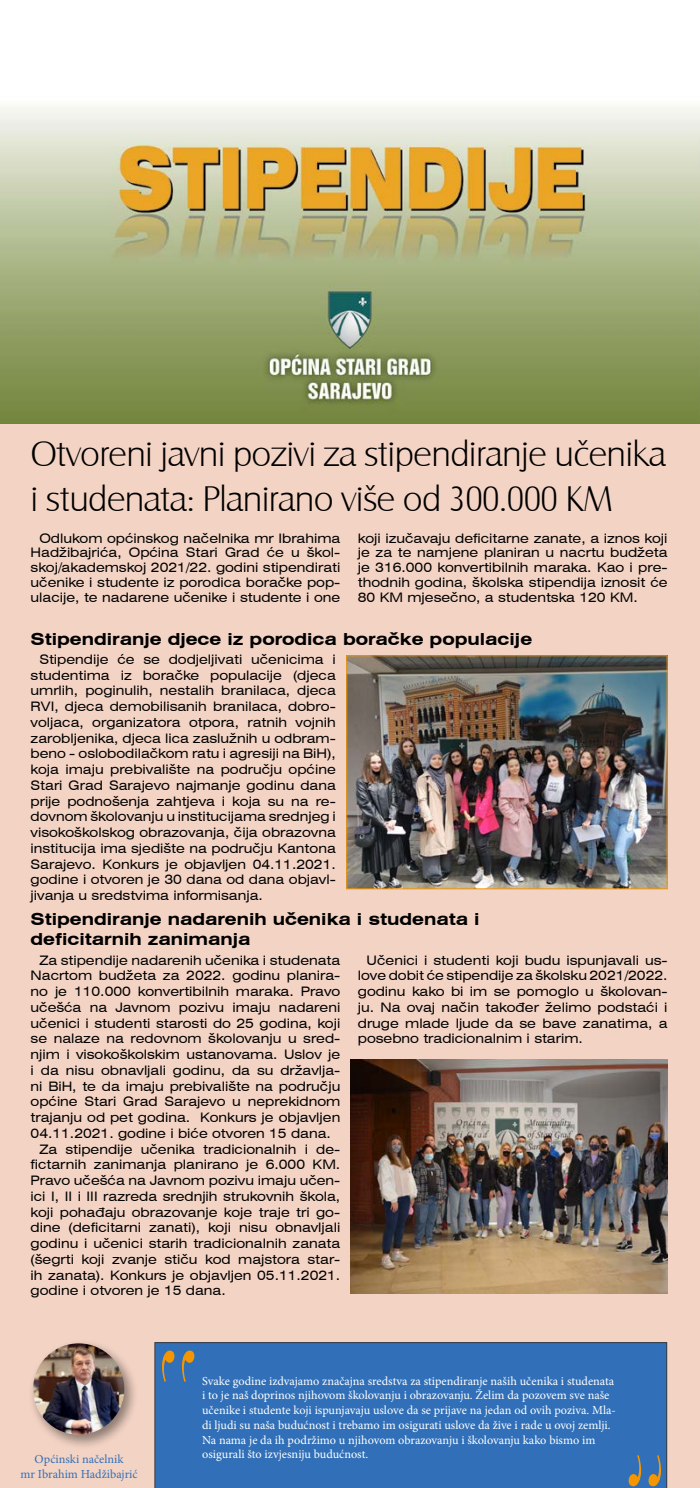
<style>
.page{position:relative;width:700px;height:1488px;background:#fff}
.page>*{position:absolute;margin:0;border:0;box-sizing:border-box;transform-origin:0 0}
.t1{font:142.1px "Bernhard Tango BT";color:#f49602}
.t2{font:36.75px/44.1px "Castle T Ligh";letter-spacing:-.02em;color:#000}
.t3{font:700 expanded 16.62px/19.9px "Swiss 721 BT";color:#000}
.t4{font:expanded 13.12px/15.8px "Swiss 721 BT";color:#000;text-align:justify}
.t5{font:12.25px/14.7px "Minion Pro";color:#fff}
.t6{font:12.25px/14.7px "Minion Pro";color:#3170b8;text-align:center}
</style>
<div class="page">
<div style="left:0;top:424px;width:700px;height:1064px;background:#f3d3c4"></div>
<img style="left:0;top:105px;width:700px;height:319px">
<div style="left:27px;top:1338px;width:112px;height:111px;background:#000;opacity:.42"></div>
<img style="left:33px;top:1343px;width:91px;height:91px;border-radius:46px">
<div style="left:154px;top:1342px;width:513px;height:146px;background:#3170b8"></div>
<img style="left:348px;top:657px;width:318px;height:230px">
<div style="left:346px;top:655px;width:322px;height:234px;border:1px solid #f49602"></div>
<img style="left:351px;top:1059px;width:317px;height:234px">
<h2 class="t2" style="left:31px;top:433px;width:637px">Otvoreni javni pozivi za stipendiranje učenika i studenata: Planirano više od 300.000 KM</h2>
<p class="t4" style="left:31px;top:530px;width:311px;line-height:14.9px;text-indent:9px">Odlukom općinskog načelnika mr Ibrahima Hadžibajrića, Općina Stari Grad će u škol&shy;skoj/akademskoj 2021/22. godini stipendirati učenike i studente iz porodica boračke pop&shy;ulacije, te nadarene učenike i studente i one</p>
<p class="t4" style="left:358px;top:530px;width:311px;line-height:14.9px">koji izučavaju deficitarne zanate, a iznos koji je za te namjene planiran u nacrtu budžeta je 316.000 konvertibilnih maraka. Kao i pre&shy;thodnih godina, školska stipendija iznosit će 80 KM mjesečno, a studentska 120 KM.</p>
<p class="t3" style="left:31px;top:628px;width:503px">Stipendiranje djece iz porodica boračke populacije</p>
<p class="t4" style="left:31px;top:651px;width:307px;text-indent:9px">Stipendije će se dodjeljivati učenicima i studentima iz boračke populacije (djeca umrlih, poginulih, nestalih branilaca, djeca RVI, djeca demobilisanih branilaca, dobro&shy;voljaca, organizatora otpora, ratnih vojnih zarobljenika, djeca lica zaslužnih u odbram&shy;beno - oslobodilačkom ratu i agresiji na BiH), koja imaju prebivalište na području općine Stari Grad Sarajevo najmanje godinu dana prije podnošenja zahtjeva i koja su na re&shy;dovnom školovanju u institucijama srednjeg i visokoškolskog obrazovanja, čija obrazovna institucija ima sjedište na području Kantona Sarajevo. Konkurs je objavljen 04.11.2021. godine i otvoren je 30 dana od dana objavl&shy;jivanja u sredstvima informisanja.</p>
<p class="t3" style="left:31px;top:909px;width:451px">Stipendiranje nadarenih učenika i studenata i deficitarnih zanimanja</p>
<p class="t4" style="left:39px;top:952px;width:302px">Za stipendije nadarenih učenika i studenata</p>
<p class="t4" style="left:31px;top:967px;width:311px">Nacrtom budžeta za 2022. godinu planira-</p>
<p class="t4" style="left:31px;top:983px;width:311px">no je 110.000 konvertibilnih maraka. Pravo</p>
<p class="t4" style="left:31px;top:999px;width:311px">učešća na Javnom pozivu imaju nadareni</p>
<p class="t4" style="left:31px;top:1015px;width:311px">učenici i studenti starosti do 25 godina, koji</p>
<p class="t4" style="left:31px;top:1030px;width:311px">se nalaze na redovnom školovanju u sred-</p>
<p class="t4" style="left:31px;top:1046px;width:311px">njim i visokoškolskim ustanovama. Uslov je</p>
<p class="t4" style="left:31px;top:1062px;width:311px">i da nisu obnavljali godinu, da su državlja-</p>
<p class="t4" style="left:31px;top:1078px;width:311px">ni BiH, te da imaju prebivalište na području</p>
<p class="t4" style="left:31px;top:1093px;width:311px">općine Stari Grad Sarajevo u neprekidnom</p>
<p class="t4" style="left:31px;top:1109px;width:311px">trajanju od pet godina. Konkurs je objavljen</p>
<p class="t4" style="left:31px;top:1125px;width:302px">04.11.2021. godine i biće otvoren 15 dana.</p>
<p class="t4" style="left:39px;top:1141px;width:302px">Za stipendije učenika tradicionalnih i de-</p>
<p class="t4" style="left:31px;top:1156px;width:311px">fictarnih zanimanja planirano je 6.000 KM.</p>
<p class="t4" style="left:31px;top:1172px;width:311px">Pravo učešća na Javnom pozivu imaju učen-</p>
<p class="t4" style="left:31px;top:1188px;width:311px">ici I, II i III razreda srednjih strukovnih škola,</p>
<p class="t4" style="left:31px;top:1204px;width:311px">koji pohađaju obrazovanje koje traje tri go-</p>
<p class="t4" style="left:31px;top:1219px;width:311px">dine (deficitarni zanati), koji nisu obnavljali</p>
<p class="t4" style="left:31px;top:1235px;width:311px">godinu i učenici starih tradicionalnih zanata</p>
<p class="t4" style="left:31px;top:1251px;width:311px">(šegrti koji zvanje stiču kod majstora star-</p>
<p class="t4" style="left:31px;top:1267px;width:311px">ih zanata). Konkurs je objavljen 05.11.2021.</p>
<p class="t4" style="left:31px;top:1282px;width:197px">godine i otvoren je 15 dana.</p>
<p class="t4" style="left:358px;top:952px;width:311px;text-indent:9px">Učenici i studenti koji budu ispunjavali us&shy;love dobit će stipendije za školsku 2021/2022. godinu kako bi im se pomoglo u školovan&shy;ju. Na ovaj način također želimo podstaći i druge mlade ljude da se bave zanatima, a posebno tradicionalnim i starim.</p>
<p class="t6" style="left:21px;top:1452px;width:119px">Općinski načelnik<br>mr Ibrahim Hadžibajrić</p>
<h1 class="t1" style="left:145px;top:1308px;width:60px">“</h1>
<p class="t5" style="left:202px;top:1373px;width:415px">Svake godine izdvajamo značajna sredstva za stipendiranje naših učenika i studenata i to je naš doprinos njihovom školovanju i obrazovanju. Želim da pozovem sve naše učenike i studente koji ispunjavaju uslove da se prijave na jedan od ovih poziva. Mla-</p>
<p class="t5" style="left:202px;top:1417px;width:410px">di ljudi su naša budućnost i trebamo im osigurati uslove da žive i rade u ovoj zemlji.<br>Na nama je da ih podržimo u njihovom obrazovanju i školovanju kako bismo im osigurali što izvjesniju budućnost.</p>
<h1 class="t1" style="left:678px;top:1528px;width:60px;rotate:-180deg">“</h1>
</div>
